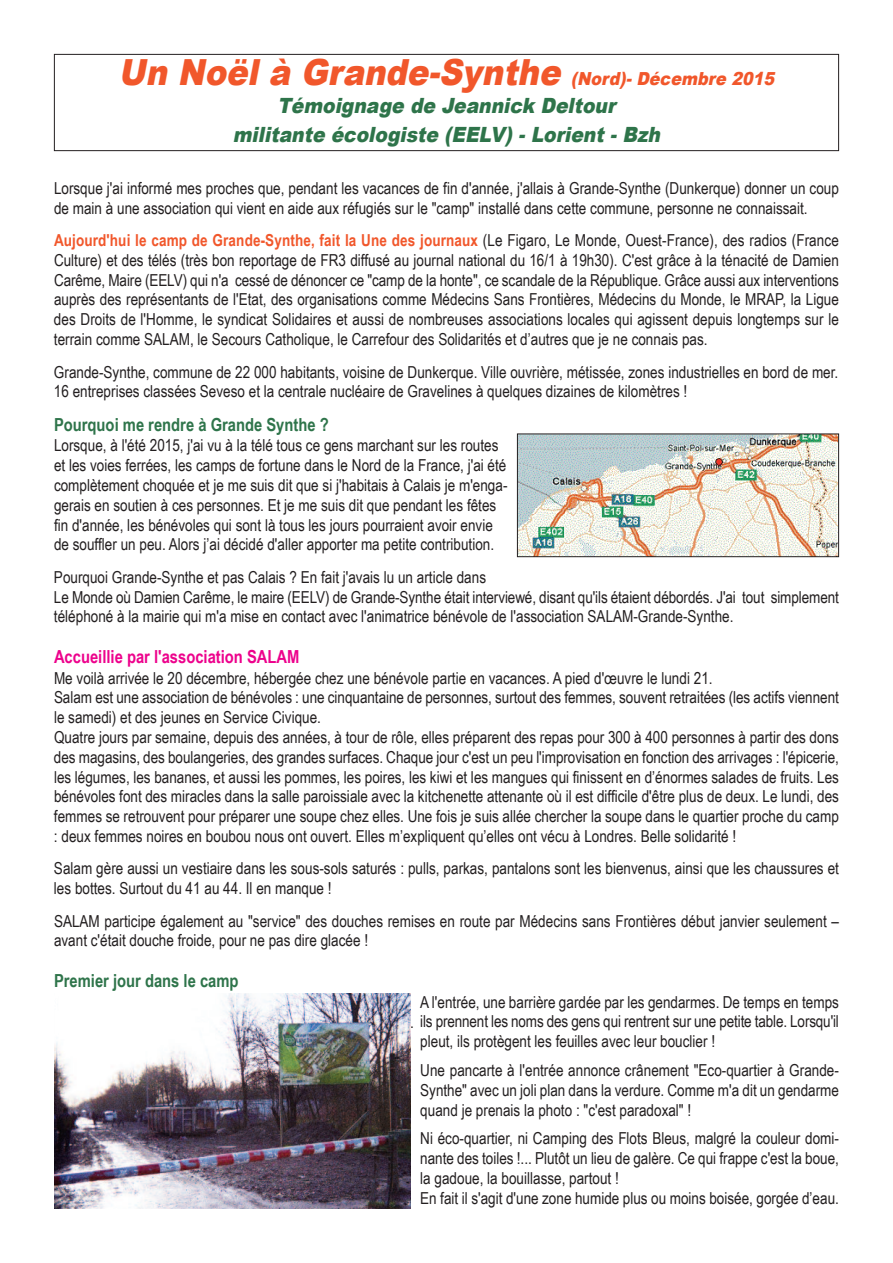
<style>
.page{position:relative;width:893px;height:1263px;background:#fff}
.page>*{position:absolute;margin:0;border:0;box-sizing:border-box;transform-origin:0 0}
.t1{font:italic 900 36px "Arial";color:#f1572b;scale:.89 1}
.t2{font:italic 900 21px/28.5px "Arial";color:#2e744a;text-align:center;scale:.89 1}
.t3{font:700 18px "Arial Narrow";color:#2e744a}
.t4{font:700 18px "Arial Narrow";color:#ed028c}
.t5{font:16.5px/19.8px "Arial Narrow";color:#231f20}
.s1{font-size:18px}
.s2{font-weight:700;color:#f1572b}
</style>
<div class="page">
<div style="left:54px;top:54px;width:785px;height:97px;border:1px solid #231f20"></div>
<img style="left:519px;top:436px;width:318px;height:119px">
<div style="left:517px;top:434px;width:322px;height:123px;border:1px solid #231f20"></div>
<img style="left:54px;top:993px;width:356px;height:216px">
<h1 class="t1" style="left:119px;top:45px;width:742px">Un Noël à Grande-Synthe <span class="s1">(Nord)- Décembre 2015</span></h1>
<p class="t2" style="left:233px;top:91px;width:486px">Témoignage de Jeannick Deltour militante écologiste (EELV) - Lorient - Bzh</p>
<p class="t5" style="left:54px;top:178px;width:786px">Lorsque j'ai informé mes proches que, pendant les vacances de fin d'année, j'allais à Grande-Synthe (Dunkerque) donner un coup de main à une association qui vient en aide aux réfugiés sur le "camp" installé dans cette commune, personne ne connaissait.</p>
<p class="t5" style="left:54px;top:230px;width:786px;text-align:justify"><span class="s2">Aujourd'hui le camp de Grande-Synthe, fait la Une des journaux</span> (Le Figaro, Le Monde, Ouest-France), des radios (France Culture) et des télés (très bon reportage de FR3 diffusé au journal national du 16/1 à 19h30). C'est grâce à la ténacité de Damien Carême, Maire (EELV) qui n'a cessé de dénoncer ce "camp de la honte", ce scandale de la République. Grâce aussi aux interventions auprès des représentants de l'Etat, des organisations comme Médecins Sans Frontières, Médecins du Monde, le MRAP, la Ligue des Droits de l'Homme, le syndicat Solidaires et aussi de nombreuses associations locales qui agissent depuis longtemps sur le terrain comme SALAM, le Secours Catholique, le Carrefour des Solidarités et d’autres que je ne connais pas.</p>
<p class="t5" style="left:54px;top:362px;width:786px">Grande-Synthe, commune de 22 000 habitants, voisine de Dunkerque. Ville ouvrière, métissée, zones industrielles en bord de mer.<br>16 entreprises classées Seveso et la centrale nucléaire de Gravelines à quelques dizaines de kilomètres !</p>
<p class="t3" style="left:54px;top:414px;width:276px">Pourquoi me rendre à Grande Synthe ?</p>
<p class="t5" style="left:54px;top:435px;width:455px">Lorsque, à l'été 2015, j'ai vu à la télé tous ce gens marchant sur les routes et les voies ferrées, les camps de fortune dans le Nord de la France, j'ai été complètement choquée et je me suis dit que si j'habitais à Calais je m'enga&shy;gerais en soutien à ces personnes. Et je me suis dit que pendant les fêtes fin d'année, les bénévoles qui sont là tous les jours pourraient avoir envie de souffler un peu. Alors j’ai décidé d'aller apporter ma petite contribution.</p>
<p class="t5" style="left:54px;top:567px;width:786px">Pourquoi Grande-Synthe et pas Calais ? En fait j'avais lu un article dans<br>Le Monde où Damien Carême, le maire (EELV) de Grande-Synthe était interviewé, disant qu'ils étaient débordés. J'ai tout simplement téléphoné à la mairie qui m'a mise en contact avec l'animatrice bénévole de l'association SALAM-Grande-Synthe.</p>
<p class="t4" style="left:54px;top:646px;width:247px">Accueillie par l'association SALAM</p>
<p class="t5" style="left:54px;top:668px;width:786px">Me voilà arrivée le 20 décembre, hébergée chez une bénévole partie en vacances. A pied d'œuvre le lundi 21.<br>Salam est une association de bénévoles : une cinquantaine de personnes, surtout des femmes, souvent retraitées (les actifs viennent le samedi) et des jeunes en Service Civique.<br>Quatre jours par semaine, depuis des années, à tour de rôle, elles préparent des repas pour 300 à 400 personnes à partir des dons des magasins, des boulangeries, des grandes surfaces. Chaque jour c'est un peu l'improvisation en fonction des arrivages : l'épicerie, les légumes, les bananes, et aussi les pommes, les poires, les kiwi et les mangues qui finissent en d’énormes salades de fruits. Les bénévoles font des miracles dans la salle paroissiale avec la kitchenette attenante où il est difficile d'être plus de deux. Le lundi, des femmes se retrouvent pour préparer une soupe chez elles. Une fois je suis allée chercher la soupe dans le quartier proche du camp : deux femmes noires en boubou nous ont ouvert. Elles m’expliquent qu’elles ont vécu à Londres. Belle solidarité !</p>
<p class="t5" style="left:54px;top:858px;width:786px">Salam gère aussi un vestiaire dans les sous-sols saturés : pulls, parkas, pantalons sont les bienvenus, ainsi que les chaussures et les bottes. Surtout du 41 au 44. Il en manque !</p>
<p class="t5" style="left:54px;top:911px;width:786px">SALAM participe également au "service" des douches remises en route par Médecins sans Frontières début janvier seulement – avant c'était douche froide, pour ne pas dire glacée !</p>
<p class="t3" style="left:54px;top:970px;width:186px">Premier jour dans le camp</p>
<p class="t5" style="left:410px;top:1011px;width:430px">. ils prennent les noms des gens qui rentrent sur une petite table. Lorsqu'il</p>
<p class="t5" style="left:420px;top:992px;width:420px">A l'entrée, une barrière gardée par les gendarmes. De temps en temps</p>
<p class="t5" style="left:420px;top:1027px;width:420px;line-height:28.8px">pleut, ils protègent les feuilles avec leur bouclier !<br>Une pancarte à l'entrée annonce crânement "Eco-quartier à Grande-</p>
<p class="t5" style="left:420px;top:1080px;width:420px">Synthe" avec un joli plan dans la verdure. Comme m'a dit un gendarme quand je prenais la photo : "c'est paradoxal" !</p>
<p class="t5" style="left:420px;top:1128px;width:420px">Ni éco-quartier, ni Camping des Flots Bleus, malgré la couleur domi&shy;nante des toiles !... Plutôt un lieu de galère. Ce qui frappe c'est la boue, la gadoue, la bouillasse, partout !<br>En fait il s'agit d'une zone humide plus ou moins boisée, gorgée d’eau.</p>
</div>
